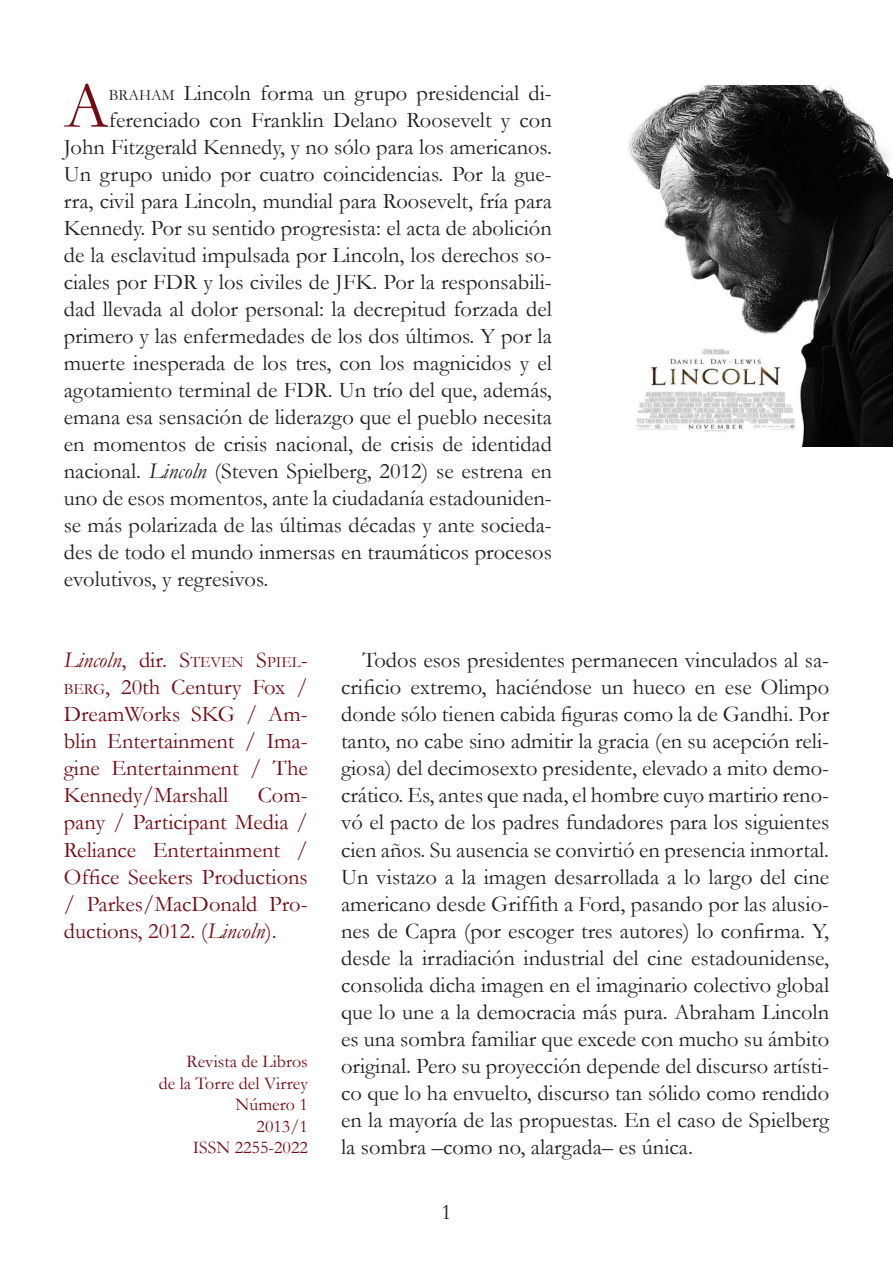
<style>
.page{position:relative;width:893px;height:1263px;background:#fff}
.page>*{position:absolute;margin:0;border:0;box-sizing:border-box;transform-origin:0 0}
.Primer_párrafo{font:65.85px "Garamond";color:#730b14}
.Texto_general{font:22.5px/27px "Garamond";color:#231f20;text-align:justify}
.Primer_párrafo-2{font:22.5px "Garamond";color:#231f20}
.Ficha_bibliográfica{font:22.5px/27px "Garamond";color:#730b14;text-align:justify}
.Ficha_bibliográfica-2{font:18px "Garamond";color:#730b14}
.Ficha_bibliográfica-3{font:15.75px "Garamond";color:#730b14}
.s1{font-size:15.75px}
.s2{font-style:italic}
.s3{font-style:italic;font-size:22.5px}
.s4{font-size:22.5px}
.s5{font-style:inherit}
</style>
<div class="page">
<img style="left:628px;top:85px;width:265px;height:361px">
<p class="Primer_párrafo" style="left:64px;top:67px;width:46px">A</p>
<p class="Primer_párrafo-2" style="left:109px;top:79px;width:445px"><span class="s1">BRAHAM</span> Lincoln forma un grupo presidencial di-</p>
<p class="Primer_párrafo-2" style="left:109px;top:106px;width:445px">ferenciado con Franklin Delano Roosevelt y con</p>
<p class="Primer_párrafo-2" style="left:64px;top:133px;width:490px">John Fitzgerald Kennedy, y no sólo para los americanos.</p>
<p class="Primer_párrafo-2" style="left:64px;top:160px;width:490px">Un grupo unido por cuatro coincidencias. Por la gue-</p>
<p class="Primer_párrafo-2" style="left:64px;top:187px;width:490px">rra, civil para Lincoln, mundial para Roosevelt, fría para</p>
<p class="Primer_párrafo-2" style="left:64px;top:214px;width:490px">Kennedy. Por su sentido progresista: el acta de abolición</p>
<p class="Primer_párrafo-2" style="left:64px;top:241px;width:490px">de la esclavitud impulsada por Lincoln, los derechos so-</p>
<p class="Primer_párrafo-2" style="left:64px;top:268px;width:490px">ciales por FDR y los civiles de JFK. Por la responsabili-</p>
<p class="Primer_párrafo-2" style="left:64px;top:295px;width:490px">dad llevada al dolor personal: la decrepitud forzada del</p>
<p class="Primer_párrafo-2" style="left:64px;top:322px;width:490px">primero y las enfermedades de los dos últimos. Y por la</p>
<p class="Primer_párrafo-2" style="left:64px;top:349px;width:490px">muerte inesperada de los tres, con los magnicidos y el</p>
<p class="Primer_párrafo-2" style="left:64px;top:376px;width:490px">agotamiento terminal de FDR. Un trío del que, además,</p>
<p class="Primer_párrafo-2" style="left:64px;top:403px;width:490px">emana esa sensación de liderazgo que el pueblo necesita</p>
<p class="Primer_párrafo-2" style="left:64px;top:430px;width:490px">en momentos de crisis nacional, de crisis de identidad</p>
<p class="Primer_párrafo-2" style="left:64px;top:457px;width:490px">nacional. <span class="s2">Lincoln</span> (Steven Spielberg, 2012) se estrena en</p>
<p class="Primer_párrafo-2" style="left:64px;top:484px;width:490px">uno de esos momentos, ante la ciudadanía estadouniden-</p>
<p class="Primer_párrafo-2" style="left:64px;top:511px;width:490px">se más polarizada de las últimas décadas y ante socieda-</p>
<p class="Primer_párrafo-2" style="left:64px;top:538px;width:490px">des de todo el mundo inmersas en traumáticos procesos</p>
<p class="Primer_párrafo-2" style="left:64px;top:565px;width:206px">evolutivos, y regresivos.</p>
<p class="Ficha_bibliográfica-3" style="left:64px;top:653px;width:246px"><span class="s3">Lincoln</span><span class="s4">, dir.</span> <span class="s4">S</span>TEVEN <span class="s4">S</span>PIEL<span class="s4">-</span></p>
<p class="Ficha_bibliográfica" style="left:64px;top:674px;width:246px"><span class="s1">BERG</span>, 20th Century Fox / DreamWorks SKG / Am&shy;blin Entertainment / Ima&shy;gine Entertainment / The Kennedy/Marshall</p>
<p class="Ficha_bibliográfica" style="left:64px;top:782px;width:246px;text-indent:194px">Com&shy;pany / Participant Media / Reliance Entertainment / Office Seekers Productions / Parkes/MacDonald Pro&shy;ductions, 2012. (<span class="s2">Lincoln</span>).</p>
<p class="Ficha_bibliográfica-2" style="left:187px;top:1051px;width:123px"><span class="s5">R</span>evista de Libros</p>
<p class="Ficha_bibliográfica-2" style="left:159px;top:1072px;width:151px">de la Torre del Virrey</p>
<p class="Ficha_bibliográfica-2" style="left:236px;top:1094px;width:74px">Número 1</p>
<p class="Ficha_bibliográfica-2" style="left:257px;top:1115px;width:53px">2013/1</p>
<p class="Ficha_bibliográfica-2" style="left:193px;top:1137px;width:117px">ISSN 2255-2022</p>
<p class="Texto_general" style="left:341px;top:647px;width:490px;text-indent:21px">Todos esos presidentes permanecen vinculados al sa&shy;crificio extremo, haciéndose un hueco en ese Olimpo donde sólo tienen cabida figuras como la de Gandhi. Por tanto, no cabe sino admitir la gracia (en su acepción reli&shy;giosa) del decimosexto presidente, elevado a mito demo&shy;crático. Es, antes que nada, el hombre cuyo martirio reno&shy;vó el pacto de los padres fundadores para los siguientes cien años. Su ausencia se convirtió en presencia inmortal.<br>Un vistazo a la imagen desarrollada a lo largo del cine americano desde Griffith a Ford, pasando por las alusio&shy;nes de Capra (por escoger tres autores) lo confirma. Y, desde la irradiación industrial del cine estadounidense, consolida dicha imagen en el imaginario colectivo global que lo une a la democracia más pura. Abraham Lincoln es una sombra familiar que excede con mucho su ámbito original. Pero su proyección depende del discurso artísti&shy;co que lo ha envuelto, discurso tan sólido como rendido en la mayoría de las propuestas. En el caso de Spielberg la sombra –como no, alargada– es única.</p>
<p class="Texto_general" style="left:441px;top:1198px;width:12px">1</p>
</div>
